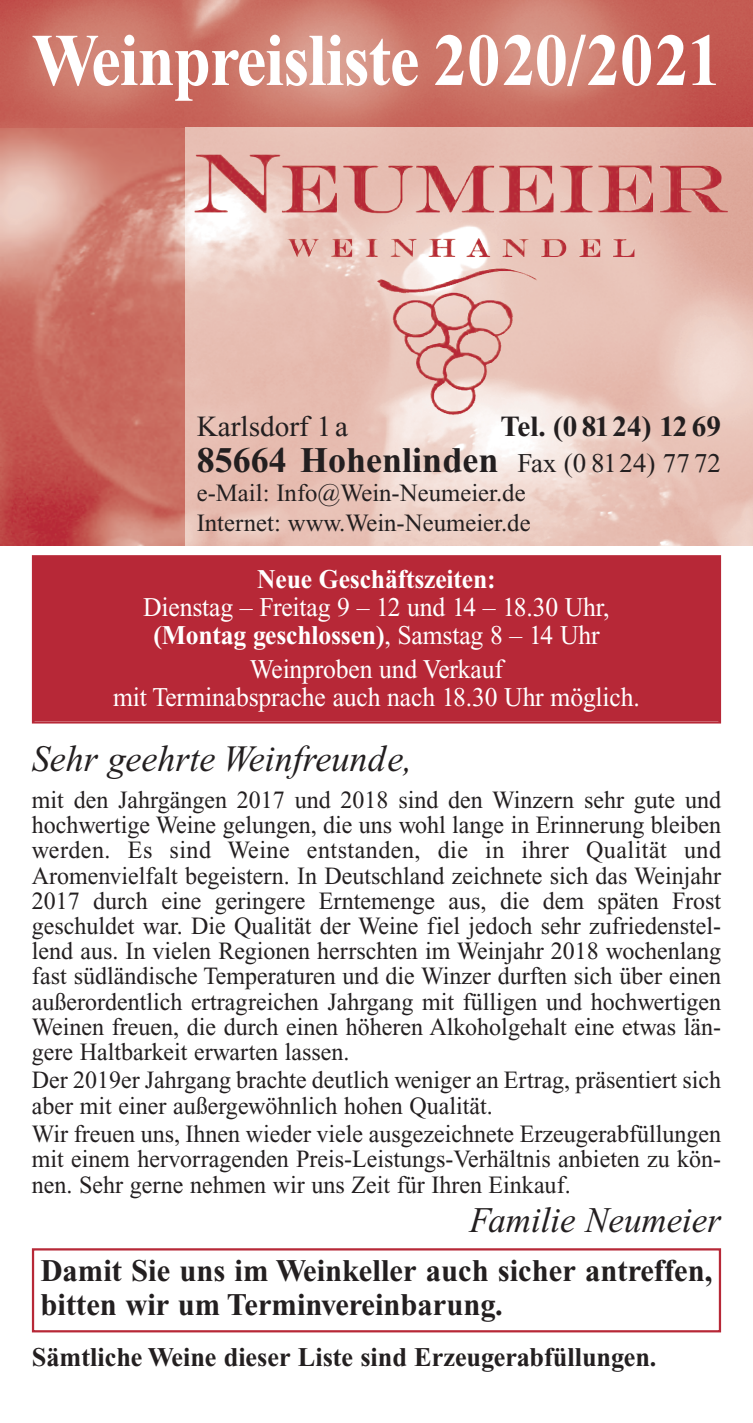
<style>
.page{position:relative;width:753px;height:1423px;background:#fff}
.page>*{position:absolute;margin:0;border:0;box-sizing:border-box;transform-origin:0 0}
.t1{font:700 74.25px "Times New Roman";letter-spacing:-.015em;color:#fff;scale:.9 1}
.t2{font:italic 37.12px "Times New Roman";color:#231f20}
.t3{font:700 36px "Times New Roman";color:#231f20}
.t4{font:italic 36px "Times New Roman";color:#231f20}
.t5{font:700 31.5px/33.8px "Times New Roman";color:#231f20}
.t6{font:700 29.25px "Times New Roman";color:#231f20}
.t7{font:29.25px "Times New Roman";color:#231f20}
.t8{font:27px/28.1px "Times New Roman";letter-spacing:-.005em;color:#fff;text-align:center;scale:.95 1}
.t9{font:700 27px "Times New Roman";color:#231f20}
.t10{font:700 27px "Times New Roman";letter-spacing:-.005em;color:#fff;scale:.95 1}
.t11{font:24.75px/25.2px "Times New Roman";color:#231f20;text-align:justify}
.s1{font-weight:400;font-size:27px}
.s2{font-weight:700}
</style>
<div class="page">
<img style="left:0;top:128px;width:185px;height:417px">
<img style="left:0;top:0;width:753px;height:128px">
<div style="left:34px;top:557px;width:684px;height:164px;background:#b72837"></div>
<div style="left:32px;top:555px;width:689px;height:168px;border:2px solid #b72837"></div>
<img style="left:185px;top:128px;width:568px;height:417px">
<img style="left:194px;top:157px;width:15px;height:55px">
<div style="left:32px;top:1248px;width:689px;height:84px;border:2px solid #b72837"></div>
<h1 class="t1" style="left:32px;top:35px;width:767px">Weinpreisliste 2020/2021</h1>
<p class="t7" style="left:197px;top:415px;width:153px">Karlsdorf 1 a</p>
<p class="t6" style="left:500px;top:416px;width:222px">Tel. (0 8124) 12 69</p>
<h3 class="t3" style="left:197px;top:447px;width:526px">85664 Hohenlinden <span class="s1">Fax (0 8124) 77 72</span></h3>
<p class="t11" style="left:197px;top:480px;width:335px;line-height:29.2px">e-Mail: Info@Wein-Neumeier.de<br>Internet: www.Wein-Neumeier.de</p>
<p class="t10" style="left:257px;top:569px;width:253px">Neue Geschäftszeiten:</p>
<p class="t8" style="left:143px;top:595px;width:492px">Dienstag – Freitag 9 – 12 und 14 – 18.30 Uhr, <span class="s2">(Montag geschlossen)</span>, Samstag 8 – 14 Uhr</p>
<p class="t8" style="left:113px;top:657px;width:556px">Weinproben und Verkauf<br>mit Terminabsprache auch nach 18.30 Uhr möglich.</p>
<h2 class="t2" style="left:32px;top:745px;width:382px">Sehr geehrte Weinfreunde,</h2>
<p class="t11" style="left:32px;top:789px;width:690px">mit den Jahrgängen 2017 und 2018 sind den Winzern sehr gute und hochwertige Weine gelungen, die uns wohl lange in Erinnerung bleiben werden. Es sind Weine entstanden, die in ihrer Qualität und Aromenvielfalt begeistern. In Deutschland zeichnete sich das Weinjahr 2017 durch eine geringere Erntemenge aus, die dem späten Frost geschuldet war. Die Qualität der Weine fiel jedoch sehr zufriedenstel&shy;lend aus. In vielen Regionen herrschten im Weinjahr 2018 wochenlang fast südländische Temperaturen und die Winzer durften sich über einen außerordentlich ertragreichen Jahrgang mit fülligen und hochwertigen Weinen freuen, die durch einen höheren Alkoholgehalt eine etwas län&shy;gere Haltbarkeit erwarten lassen.</p>
<p class="t11" style="left:32px;top:1069px;width:690px">Der 2019er Jahrgang brachte deutlich weniger an Ertrag, präsentiert sich aber mit einer außergewöhnlich hohen Qualität.</p>
<p class="t11" style="left:32px;top:1123px;width:690px">Wir freuen uns, Ihnen wieder viele ausgezeichnete Erzeugerabfüllungen mit einem hervorragenden Preis-Leistungs-Verhältnis anbieten zu kön&shy;nen. Sehr gerne nehmen wir uns Zeit für Ihren Einkauf.</p>
<h3 class="t4" style="left:469px;top:1206px;width:253px">Familie Neumeier</h3>
<p class="t5" style="left:41px;top:1256px;width:673px">Damit Sie uns im Weinkeller auch sicher antreffen, bitten wir um Termin vereinbarung.</p>
<p class="t9" style="left:32px;top:1347px;width:626px">Sämtliche Weine dieser Liste sind Erzeugerabfüllungen.</p>
</div>
